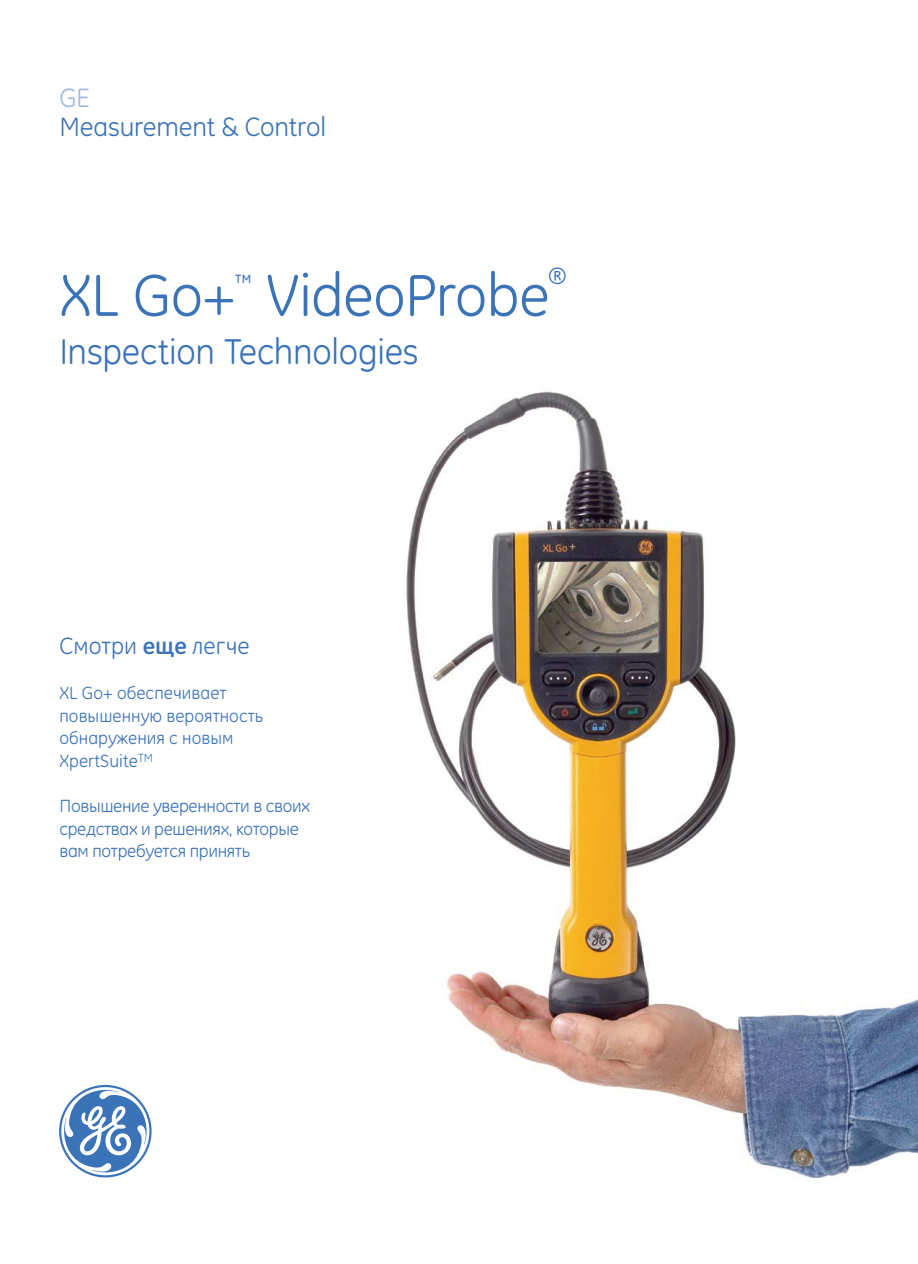
<style>
.page{position:relative;width:918px;height:1264px;background:#fff}
.page>*{position:absolute;margin:0;border:0;box-sizing:border-box;transform-origin:0 0}
.t1{font:60px "GE Inspira Cyr";letter-spacing:-.015em;color:#3b73b9}
.t2{font:36px "GE Inspira";letter-spacing:-.005em;color:#3b73b9}
.t3{font:27px "GE Inspira Cyr";letter-spacing:-.005em;color:#3b73b9}
.t4{font:27px "GE Inspira Cyr";color:#9fbadd}
.t5{font:24px "GE Inspira Cyr";color:#3b73b9}
.t6{font:21px "GE Inspira Cyr";color:#3b73b9}
.t7{font:18px/22.5px "GE Inspira Cyr";letter-spacing:-.02em;color:#3b73b9}
.t8{font:18px/22.5px "GE Inspira Cyr";color:#3b73b9}
.s1{font-weight:700}
</style>
<div class="page">
<svg style="left:59px;top:1085px;width:93px;height:92px"></svg>
<img style="left:406px;top:391px;width:512px;height:786px">
<h3 class="t4" style="left:59px;top:82px;width:32px">GE</h3>
<h3 class="t3" style="left:59px;top:111px;width:268px">Measurement &amp; Control</h3>
<h1 class="t1" style="left:59px;top:261px;width:177px">XL Go+</h1>
<p class="t6" style="left:235px;top:270px;width:19px">™</p>
<h1 class="t1" style="left:266px;top:261px;width:285px">VideoProbe</h1>
<h3 class="t5" style="left:548px;top:262px;width:20px">®</h3>
<h2 class="t2" style="left:59px;top:329px;width:361px">Inspection Technologies</h2>
<h3 class="t5" style="left:60px;top:632px;width:192px">Смотри <span class="s1">еще</span> легче</h3>
<p class="t8" style="left:59px;top:682px;width:205px">XL Go+ обеспечивает повышенную вероятность обнаружения с новым<br>XpertSuite<sup>TM</sup></p>
<p class="t7" style="left:59px;top:794px;width:252px">Повышение уверенности в своих средствах и решениях, которые вам потребуется принять</p>
</div>
